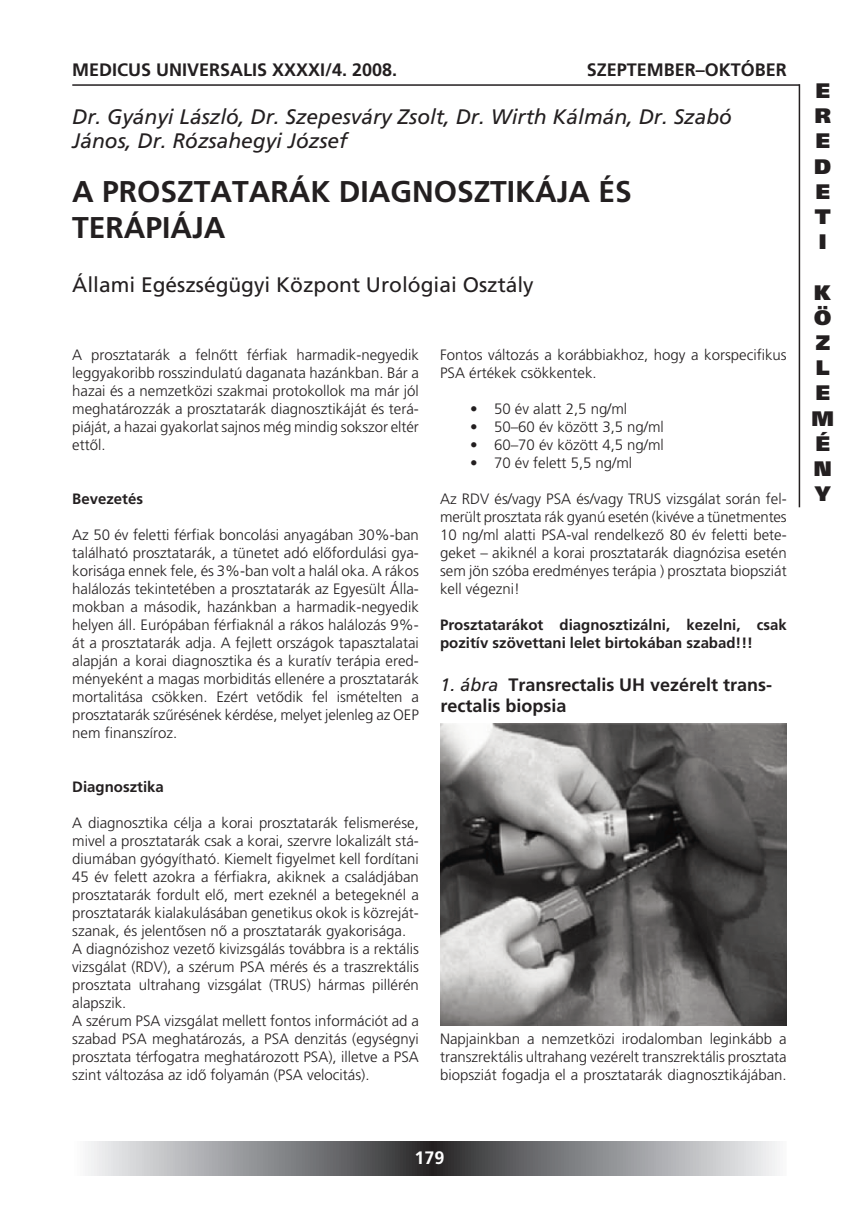
<style>
.page{position:relative;width:859px;height:1212px;background:#fff}
.page>*{position:absolute;margin:0;border:0;box-sizing:border-box;transform-origin:0 0}
.t1{font:700 30px/36px "H Frutiger";color:#231f20}
.t2{font:italic 21px/24px "H Frutiger";color:#231f20}
.t3{font:21px "H Frutiger Roman";color:#231f20}
.t4{font:900 21px/25.2px "H Frutiger Ultra";color:#231f20;text-align:justify}
.t5{font:700 18px/21.6px "H Frutiger";color:#231f20}
.t6{font:700 18px "H Frutiger";color:#fff}
.t7{font:300 15px/18px "H Frutiger";color:#231f20;text-align:justify}
.t8{font:700 15px/18px "H Frutiger";color:#231f20}
.s1{font-weight:400;font-style:italic}
</style>
<div class="page">
<svg style="left:88px;top:1142px;width:689px;height:34px"></svg>
<hr style="left:72px;top:84px;width:727px;height:2px;background:#231f20">
<hr style="left:799px;top:84px;width:1px;height:423px;background:#231f20">
<img style="left:440px;top:723px;width:347px;height:302px">
<p class="t5" style="left:72px;top:59px;width:326px">MEDICUS UNIVERSALIS XXXXI/4. 2008.</p>
<p class="t5" style="left:587px;top:59px;width:201px">SZEPTEMBER–OKTÓBER</p>
<h2 class="t2" style="left:72px;top:105px;width:661px">Dr. Gyányi László, Dr. Szepesváry Zsolt, Dr. Wirth Kálmán, Dr. Szabó<br>János, Dr. Rózsahegyi József</h2>
<h1 class="t1" style="left:72px;top:174px;width:561px">A PROSZTATARÁK DIAGNOSZTIKÁJA ÉS<br>TERÁPIÁJA</h1>
<h2 class="t3" style="left:72px;top:273px;width:463px">Állami Egészségügyi Központ Urológiai Osztály</h2>
<p class="t7" style="left:72px;top:346px;width:348px">A prosztatarák a felnôtt férfiak harmadik-negyedik leggyakoribb rosszindulatú daganata hazánkban. Bár a hazai és a nemzetközi szakmai protokollok ma már jól meghatározzák a prosztatarák diagnosztikáját és terá&shy;piáját, a hazai gyakorlat sajnos még mindig sokszor eltér ettôl.</p>
<p class="t8" style="left:72px;top:490px;width:72px">Bevezetés</p>
<p class="t7" style="left:72px;top:526px;width:348px">Az 50 év feletti férfiak boncolási anyagában 30%-ban található prosztatarák, a tünetet adó elôfordulási gya&shy;korisága ennek fele, és 3%-ban volt a halál oka. A rákos halálozás tekintetében a prosztatarák az Egyesült Álla&shy;mokban a második, hazánkban a harmadik-negyedik helyen áll. Európában férfiaknál a rákos halálozás 9%- át a prosztatarák adja. A fejlett országok tapasztalatai alapján a korai diagnosztika és a kuratív terápia ered&shy;ményeként a magas morbiditás ellenére a prosztatarák mortalitása csökken. Ezért vetôdik fel ismételten a prosztatarák szûrésének kérdése, melyet jelenleg az OEP nem finanszíroz.</p>
<p class="t8" style="left:72px;top:778px;width:93px">Diagnosztika</p>
<p class="t7" style="left:72px;top:814px;width:348px;text-align:left">A diagnosztika célja a korai prosztatarák felismerése, mivel a prosztatarák csak a korai, szervre lokalizált stá&shy;diumában gyógyítható. Kiemelt figyelmet kell fordítani 45 év felett azokra a férfiakra, akiknek a családjában prosztatarák fordult elô, mert ezeknél a betegeknél a prosztatarák kialakulásában genetikus okok is közreját&shy;szanak, és jelentôsen nô a prosztatarák gyakorisága.<br>A diagnózishoz vezetô kivizsgálás továbbra is a rektális vizsgálat (RDV), a szérum PSA mérés és a traszrektális prosztata ultrahang vizsgálat (TRUS) hármas pillérén alapszik.<br>A szérum PSA vizsgálat mellett fontos információt ad a szabad PSA meghatározás, a PSA denzitás (egységnyi prosztata térfogatra meghatározott PSA), illetve a PSA szint változása az idô folyamán (PSA velocitás).</p>
<p class="t7" style="left:440px;top:346px;width:348px">Fontos változás a korábbiakhoz, hogy a korspecifikus<br>PSA értékek csökkentek.</p>
<p class="t7" style="left:470px;top:400px;width:159px">• 50 év alatt 2,5 ng/ml</p>
<p class="t7" style="left:470px;top:418px;width:195px">• 50–60 év között 3,5 ng/ml</p>
<p class="t7" style="left:470px;top:436px;width:195px">• 60–70 év között 4,5 ng/ml</p>
<p class="t7" style="left:470px;top:454px;width:164px">• 70 év felett 5,5 ng/ml</p>
<p class="t7" style="left:440px;top:490px;width:348px">Az RDV és/vagy PSA és/vagy TRUS vizsgálat során fel&shy;merült prosztata rák gyanú esetén (kivéve a tünetmentes 10 ng/ml alatti PSA-val rendelkezô 80 év feletti bete&shy;geket – akiknél a korai prosztatarák diagnózisa esetén sem jön szóba eredményes terápia ) prosztata biopsziát kell végezni!</p>
<p class="t8" style="left:440px;top:616px;width:348px">Prosztatarákot diagnosztizálni, kezelni, csak pozitív szövettani lelet birtokában szabad!!!</p>
<p class="t5" style="left:440px;top:673px;width:333px"><span class="s1">1. ábra</span> Transrectalis UH vezérelt trans&shy;rectalis biopsia</p>
<p class="t7" style="left:440px;top:1030px;width:348px">Napjainkban a nemzetközi irodalomban leginkább a transzrektális ultrahang vezérelt transzrektális prosztata biopsziát fogadja el a prosztatarák diagnosztikájában.</p>
<h2 class="t4" style="left:814px;top:78px;width:19px">E R E D E T I</h2>
<h2 class="t4" style="left:811px;top:280px;width:24px;text-align:left">K<br>Ö<br>Z<br>L<br>E<br>M<br>É<br>N<br>Y</h2>
<p class="t6" style="left:414px;top:1147px;width:31px">179</p>
</div>
